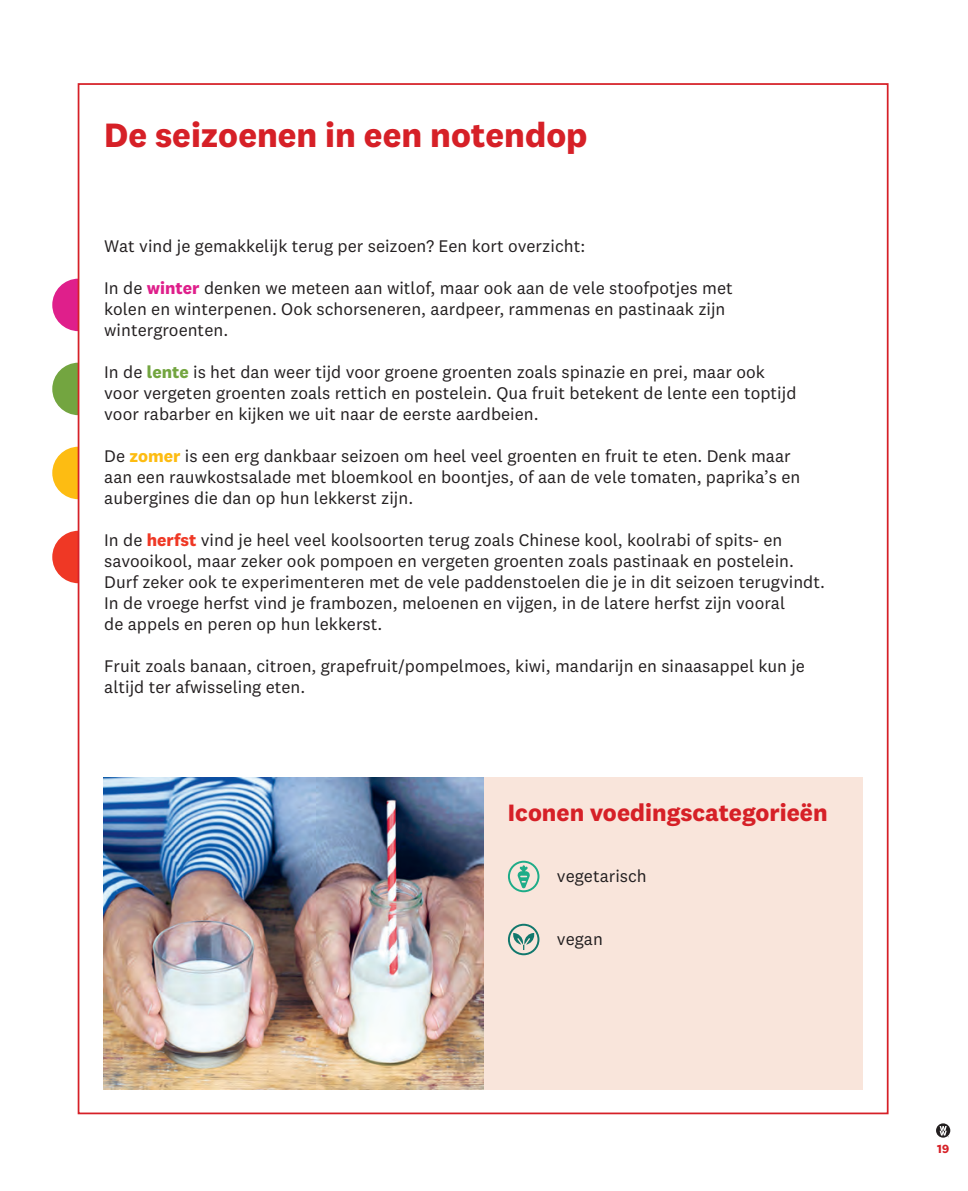
<style>
.page{position:relative;width:968px;height:1191px;background:#fff}
.page>*{position:absolute;margin:0;border:0;box-sizing:border-box;transform-origin:0 0}
.t1{font:700 35px "National 2";color:#d62027}
.t2{font:700 24.5px "National 2";color:#d62027}
.t3{font:17.5px/21px "National 2";color:#231f20}
.t4{font:700 12.25px "National 2";color:#d62027}
.s1{font-weight:700;color:#df1f8b}
.s2{font-weight:700;color:#73a540}
.s3{font-weight:700;color:#fdbc12}
.s4{font-weight:700;color:#ef3825}
</style>
<div class="page">
<div style="left:52px;top:279px;width:53px;height:52px;background:#df1f8b;border-radius:50%"></div>
<div style="left:52px;top:363px;width:53px;height:52px;background:#73a540;border-radius:50%"></div>
<div style="left:52px;top:447px;width:53px;height:52px;background:#fdbc12;border-radius:50%"></div>
<div style="left:52px;top:531px;width:53px;height:52px;background:#ef3825;border-radius:50%"></div>
<svg style="left:936px;top:1123px;width:14px;height:14px"></svg>
<div style="left:78px;top:84px;width:809px;height:1029px;background:#fff"></div>
<div style="left:483px;top:777px;width:379px;height:312px;background:#f9e5db"></div>
<svg style="left:508px;top:860px;width:31px;height:32px"></svg>
<svg style="left:508px;top:923px;width:31px;height:32px"></svg>
<img style="left:103px;top:777px;width:380px;height:312px">
<h1 class="t1" style="left:104px;top:113px;width:484px">De seizoenen in een notendop</h1>
<p class="t3" style="left:104px;top:235px;width:482px">Wat vind je gemakkelijk terug per seizoen? Een kort overzicht:</p>
<p class="t3" style="left:104px;top:277px;width:630px">In de <span class="s1">winter</span> denken we meteen aan witlof, maar ook aan de vele stoofpotjes met kolen en winterpenen. Ook schorseneren, aardpeer, rammenas en pastinaak zijn wintergroenten.</p>
<p class="t3" style="left:104px;top:361px;width:693px">In de <span class="s2">lente</span> is het dan weer tijd voor groene groenten zoals spinazie en prei, maar ook voor vergeten groenten zoals rettich en postelein. Qua fruit betekent de lente een toptijd voor rabarber en kijken we uit naar de eerste aardbeien.</p>
<p class="t3" style="left:104px;top:445px;width:697px">De <span class="s3">zomer</span> is een erg dankbaar seizoen om heel veel groenten en fruit te eten. Denk maar aan een rauwkostsalade met bloemkool en boontjes, of aan de vele tomaten, paprika’s en aubergines die dan op hun lekkerst zijn.</p>
<p class="t3" style="left:104px;top:529px;width:722px">In de <span class="s4">herfst</span> vind je heel veel koolsoorten terug zoals Chinese kool, koolrabi of spits- en savooikool, maar zeker ook pompoen en vergeten groenten zoals pastinaak en postelein.<br>Durf zeker ook te experimenteren met de vele paddenstoelen die je in dit seizoen terugvindt.<br>In de vroege herfst vind je frambozen, meloenen en vijgen, in de latere herfst zijn vooral<br>de appels en peren op hun lekkerst.</p>
<p class="t3" style="left:104px;top:655px;width:702px">Fruit zoals banaan, citroen, grapefruit/pompelmoes, kiwi, mandarijn en sinaasappel kun je altijd ter afwisseling eten.</p>
<h2 class="t2" style="left:508px;top:797px;width:321px">Iconen voedingscategorieën</h2>
<p class="t3" style="left:557px;top:865px;width:91px">vegetarisch</p>
<p class="t3" style="left:557px;top:928px;width:47px">vegan</p>
<p class="t4" style="left:937px;top:1141px;width:13px">19</p>
</div>
